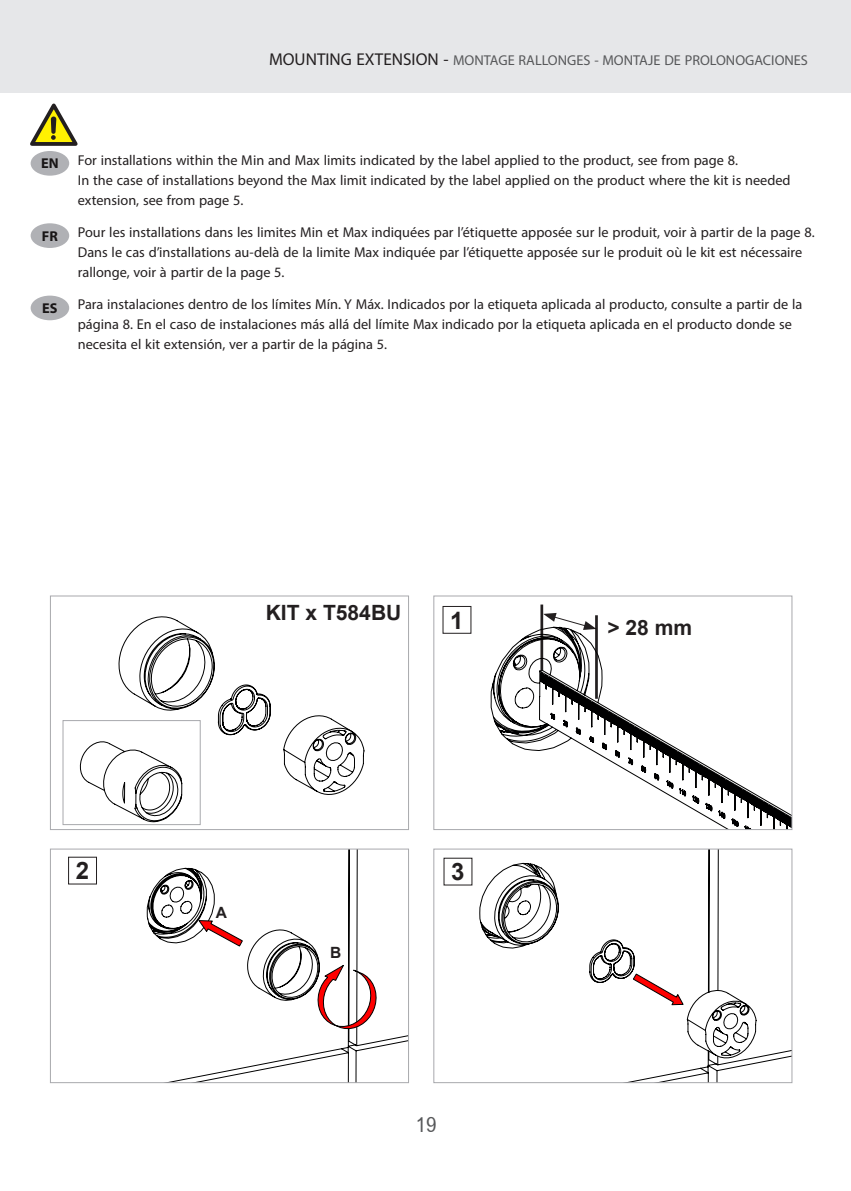
<style>
.page{position:relative;width:851px;height:1191px;background:#fff}
.page>*{position:absolute;margin:0;border:0;box-sizing:border-box;transform-origin:0 0}
.t1{font:700 24px "Arial";color:#231f20}
.t2{font:700 21px "Arial";color:#231f20}
.t3{font:21px "Gothic 720 BT Roman B";color:#57585a}
.t4{font:20px/20px "Myriad Arabic";color:#231f20}
.t5{font:20px "Myriad Arabic";color:#57585a}
.t6{font:700 20px "Myriad Arabic";color:#231f20}
.t7{font:700 15.4px "Arial";color:#231f20}
.s1{font-size:24px;color:#231f20}
</style>
<div class="page">
<div style="left:0;top:0;width:850px;height:93px;background:#e6e7e9"></div>
<div style="left:50px;top:595px;width:359px;height:235px;border:1px solid #a8a9ad"></div>
<svg style="left:30px;top:103px;width:48px;height:43px"></svg>
<div style="left:31px;top:296px;width:38px;height:24px;background:#b0b1b5;border-radius:50%"></div>
<div style="left:31px;top:223px;width:38px;height:25px;background:#b0b1b5;border-radius:50%"></div>
<div style="left:31px;top:151px;width:38px;height:25px;background:#b0b1b5;border-radius:50%"></div>
<svg style="left:79px;top:616px;width:285px;height:206px"></svg>
<div style="left:63px;top:720px;width:137px;height:105px;border:1px solid #a8a9ad"></div>
<svg style="left:443px;top:850px;width:347px;height:231px"></svg>
<svg style="left:609px;top:943px;width:147px;height:117px"></svg>
<div style="left:433px;top:848px;width:359px;height:235px;border:1px solid #a8a9ad"></div>
<svg style="left:68px;top:850px;width:339px;height:231px"></svg>
<svg style="left:198px;top:920px;width:45px;height:26px"></svg>
<svg style="left:317px;top:964px;width:59px;height:65px"></svg>
<div style="left:50px;top:848px;width:359px;height:235px;border:1px solid #a8a9ad"></div>
<svg style="left:471px;top:604px;width:319px;height:224px"></svg>
<div style="left:433px;top:595px;width:359px;height:235px;border:1px solid #a8a9ad"></div>
<div style="left:442px;top:606px;width:29px;height:28px;border:1px solid #231f20"></div>
<div style="left:69px;top:857px;width:27px;height:27px;background:#fff"></div>
<div style="left:68px;top:856px;width:29px;height:28px;border:1px solid #231f20"></div>
<div style="left:444px;top:858px;width:28px;height:27px;background:#fff"></div>
<hr style="left:595px;top:615px;width:2px;height:84px;background:#231f20">
<svg style="left:543px;top:613px;width:53px;height:17px"></svg>
<hr style="left:540px;top:604px;width:3px;height:66px;background:#231f20">
<p class="t5" style="left:269px;top:47px;width:540px"><span class="s1">MOUNTING EXTENSION -</span> MONTAGE RALLONGES - MONTAJE DE PROLONOGACIONES</p>
<p class="t6" style="left:41px;top:150px;width:19px">EN</p>
<p class="t4" style="left:78px;top:150px;width:661px">For installations within the Min and Max limits indicated by the label applied to the product, see from page 8.</p>
<p class="t4" style="left:78px;top:170px;width:714px">In the case of installations beyond the Max limit indicated by the label applied on the product where the kit is needed</p>
<p class="t4" style="left:78px;top:190px;width:167px">extension, see from page 5.</p>
<p class="t6" style="left:42px;top:222px;width:17px">FR</p>
<p class="t4" style="left:78px;top:222px;width:738px">Pour les installations dans les limites Min et Max indiquées par l’étiquette apposée sur le produit, voir à partir de la page 8.<br>Dans le cas d’installations au-delà de la limite Max indiquée par l’étiquette apposée sur le produit où le kit est nécessaire rallonge, voir à partir de la page 5.</p>
<p class="t6" style="left:42px;top:294px;width:17px">ES</p>
<p class="t4" style="left:78px;top:294px;width:726px">Para instalaciones dentro de los límites Mín. Y Máx. Indicados por la etiqueta aplicada al producto, consulte a partir de la</p>
<p class="t4" style="left:78px;top:314px;width:715px">página 8. En el caso de instalaciones más allá del límite Max indicado por la etiqueta aplicada en el producto donde se</p>
<p class="t4" style="left:78px;top:334px;width:311px">necesita el kit extensión, ver a partir de la página 5.</p>
<p class="t2" style="left:265px;top:597px;width:137px">KIT x T584BU</p>
<p class="t1" style="left:450px;top:603px;width:15px">1</p>
<p class="t1" style="left:76px;top:854px;width:15px">2</p>
<p class="t1" style="left:451px;top:855px;width:15px">3</p>
<p class="t7" style="left:216px;top:902px;width:13px">A</p>
<p class="t7" style="left:330px;top:941px;width:13px">B</p>
<p class="t3" style="left:415px;top:1111px;width:23px">19</p>
<p class="t2" style="left:607px;top:612px;width:86px">&gt; 28 mm</p>
</div>
